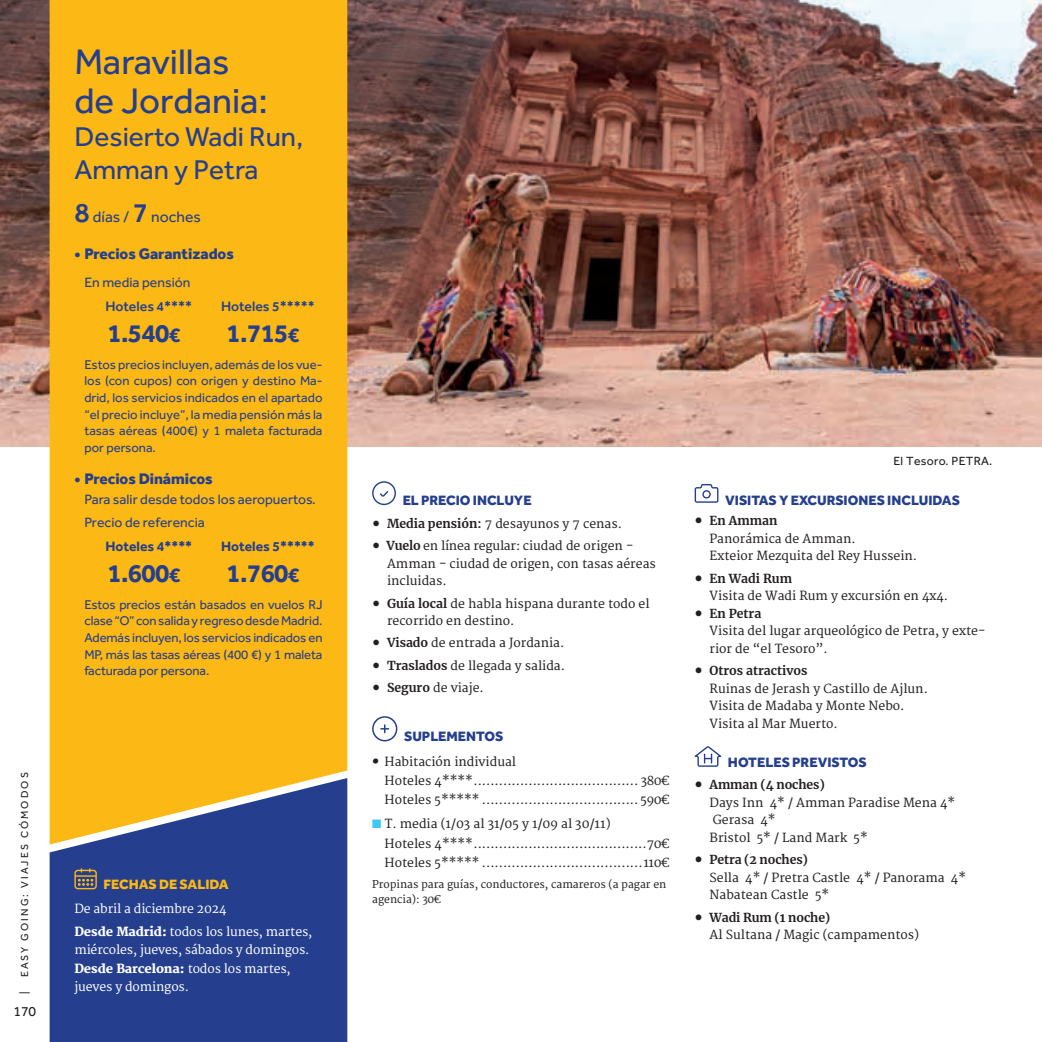
<style>
.page{position:relative;width:1042px;height:1042px;background:#fff}
.page>*{position:absolute;margin:0;border:0;box-sizing:border-box;transform-origin:0 0}
.t1{font:36.75px/38.5px "Effra";color:#253f8e}
.t2{font:28px/33.2px "Effra";color:#253f8e}
.t3{font:700 26.25px "Effra";letter-spacing:-.025em;color:#253f8e}
.t4{font:800 15.75px "Effra";letter-spacing:-.005em;color:#253f8e}
.t5{font:15.75px "Effra";color:#253f8e}
.t6{font:800 14px "Effra";color:#253f8e}
.t7{font:14px "Effra";color:#253f8e}
.t8{font:500 14px "Effra";color:#253f8e}
.t9{font:700 14px "Effra";color:#253f8e}
.t10{font:800 14px "Effra";color:#fcb814}
.t11{font:14px "Effra";color:#231f20}
.t12{font:13.12px/16.6px "Effra";letter-spacing:-.01em;color:#253f8e;text-align:justify}
.t13{font:12.25px/17.5px "Merriweather";color:#231f20}
.t14{font:12.25px/18.4px "Merriweather";letter-spacing:-.01em;color:#fff}
.t15{font:700 12.25px "Merriweather";color:#231f20}
.t16{font:12.25px "Effra";letter-spacing:.025em;color:#231f20}
.t17{font:10.5px/15.8px "Merriweather";color:#231f20}
.t18{font:10.5px "Effra";letter-spacing:.2em;color:#231f20}
.s1{font-weight:500;font-size:28px}
.s2{font-size:21px}
.s3{font-weight:800}
.s4{font-family:"Minion Pro";font-size:21px}
.s5{font-weight:700}
.s6{font-weight:800;font-size:15.75px}
.s7{color:#40c7f4}
</style>
<div class="page">
<img style="left:347px;top:0;width:695px;height:446px">
<img style="left:0;top:0;width:50px;height:446px">
<div style="left:50px;top:844px;width:297px;height:198px;background:#253f8e"></div>
<div style="left:50px;top:0;width:297px;height:844px;background:#fcb814"></div>
<svg style="left:74px;top:868px;width:23px;height:21px"></svg>
<svg style="left:694px;top:484px;width:24px;height:19px"></svg>
<svg style="left:694px;top:746px;width:27px;height:21px"></svg>
<svg style="left:372px;top:481px;width:24px;height:24px"></svg>
<svg style="left:372px;top:716px;width:25px;height:25px"></svg>
<p class="t18" style="left:18px;top:977px;width:206px;rotate:-90deg">EASY GOING: VIAJES CÓMODOS</p>
<p class="t18" style="left:18px;top:994px;width:4px;rotate:-90deg">|</p>
<p class="t11" style="left:13px;top:1003px;width:24px">170</p>
<p class="t1" style="left:74px;top:42px;width:195px">Maravillas de Jordania:</p>
<p class="t2" style="left:74px;top:120px;width:230px">Desierto Wadi Run,<br>Amman y Petra</p>
<p class="t5" style="left:74px;top:208px;width:128px"><span class="s1">8</span> días / <span class="s1">7</span> noches</p>
<p class="t4" style="left:74px;top:244px;width:161px">• Precios Garantizados</p>
<p class="t7" style="left:84px;top:274px;width:108px">En media pensión</p>
<p class="t8" style="left:105px;top:298px;width:88px">Hoteles 4****</p>
<p class="t8" style="left:221px;top:298px;width:95px">Hoteles 5*****</p>
<p class="t3" style="left:107px;top:317px;width:74px">1.540<span class="s2">€</span></p>
<p class="t3" style="left:226px;top:317px;width:74px">1.715<span class="s2">€</span></p>
<p class="t12" style="left:84px;top:356px;width:240px">Estos precios incluyen, además de los vue&shy;los (con cupos) con origen y destino Ma&shy;drid, los servicios indicados en el apartado “el precio incluye”, la media pensión más la tasas aéreas (400€) y 1 maleta facturada por persona.</p>
<p class="t4" style="left:74px;top:469px;width:140px">• Precios Dinámicos</p>
<p class="t7" style="left:84px;top:491px;width:233px">Para salir desde todos los aeropuertos.</p>
<p class="t7" style="left:84px;top:514px;width:122px">Precio de referencia</p>
<p class="t9" style="left:106px;top:537px;width:88px">Hoteles 4****</p>
<p class="t9" style="left:221px;top:537px;width:95px">Hoteles 5*****</p>
<p class="t3" style="left:107px;top:557px;width:74px">1.600<span class="s2">€</span></p>
<p class="t3" style="left:226px;top:557px;width:74px">1.760<span class="s2">€</span></p>
<p class="t12" style="left:84px;top:596px;width:240px">Estos precios están basados en vuelos RJ clase “O” con salida y regreso desde Madrid.<br>Además incluyen, los servicios indicados en MP, más las tasas aéreas (400 €) y 1 maleta facturada por persona.</p>
<p class="t10" style="left:104px;top:876px;width:127px">FECHAS DE SALIDA</p>
<p class="t14" style="left:74px;top:899px;width:154px">De abril a diciembre 2024</p>
<p class="t14" style="left:74px;top:923px;width:239px"><span class="s3">Desde Madrid:</span> todos los lunes, martes, miércoles, jueves, sábados y domingos.</p>
<p class="t14" style="left:74px;top:960px;width:218px"><span class="s3">Desde Barcelona:</span> todos los martes, jueves y domingos.</p>
<p class="t6" style="left:403px;top:492px;width:131px">EL PRECIO INCLUYE</p>
<p class="t13" style="left:372px;top:515px;width:251px"><span class="s4">•</span> <span class="s5">Media pensión:</span> 7 desayunos y 7 cenas.</p>
<p class="t13" style="left:387px;top:537px;width:270px;text-indent:-15px"><span class="s4">•</span> <span class="s5">Vuelo</span> en línea regular: ciudad de origen -<br>Amman - ciudad de origen, con tasas aéreas incluidas.</p>
<p class="t13" style="left:387px;top:595px;width:264px;text-indent:-15px"><span class="s4">•</span> <span class="s5">Guía local</span> de habla hispana durante todo el recorrido en destino.</p>
<p class="t13" style="left:372px;top:635px;width:194px"><span class="s4">•</span> <span class="s5">Visado</span> de entrada a Jordania.</p>
<p class="t13" style="left:372px;top:657px;width:194px"><span class="s4">•</span> <span class="s5">Traslados</span> de llegada y salida.</p>
<p class="t13" style="left:372px;top:680px;width:113px"><span class="s4">•</span> <span class="s5">Seguro</span> de viaje.</p>
<p class="t6" style="left:404px;top:728px;width:101px">SUPLEMENTOS</p>
<p class="t13" style="left:372px;top:753px;width:145px"><span class="s6">•</span> Habitación individual</p>
<p class="t13" style="left:384px;top:772px;width:90px">Hoteles 4****</p>
<p class="t13" style="left:641px;top:772px;width:31px">380€</p>
<p class="t13" style="left:384px;top:791px;width:97px">Hoteles 5*****</p>
<p class="t13" style="left:640px;top:791px;width:31px">590€</p>
<p class="t13" style="left:372px;top:816px;width:240px"><span class="s7">■</span> T. media (1/03 al 31/05 y 1/09 al 30/11)</p>
<p class="t13" style="left:384px;top:835px;width:90px">Hoteles 4****</p>
<p class="t13" style="left:647px;top:835px;width:25px">70€</p>
<p class="t13" style="left:384px;top:854px;width:97px">Hoteles 5*****</p>
<p class="t13" style="left:643px;top:854px;width:28px">110€</p>
<p class="t17" style="left:372px;top:876px;width:296px">Propinas para guías, conductores, camareros (a pagar en agencia): 30€</p>
<p class="t16" style="left:893px;top:453px;width:100px">El Tesoro. PETRA.</p>
<p class="t6" style="left:725px;top:491px;width:236px">VISITAS Y EXCURSIONES INCLUIDAS</p>
<p class="t15" style="left:694px;top:512px;width:84px"><span class="s4">•</span> En Amman</p>
<p class="t13" style="left:709px;top:530px;width:148px">Panorámica de Amman.</p>
<p class="t13" style="left:709px;top:548px;width:209px">Exteior Mezquita del Rey Hussein.</p>
<p class="t15" style="left:694px;top:570px;width:99px"><span class="s4">•</span> En Wadi Rum</p>
<p class="t13" style="left:709px;top:587px;width:240px">Visita de Wadi Rum y excursión en 4x4.</p>
<p class="t15" style="left:694px;top:605px;width:68px"><span class="s4">•</span> En Petra</p>
<p class="t13" style="left:709px;top:622px;width:277px">Visita del lugar arqueológico de Petra, y exte&shy;rior de “el Tesoro”.</p>
<p class="t15" style="left:694px;top:662px;width:114px"><span class="s4">•</span> Otros atractivos</p>
<p class="t13" style="left:709px;top:680px;width:220px">Ruinas de Jerash y Castillo de Ajlun.</p>
<p class="t13" style="left:709px;top:697px;width:196px">Visita de Madaba y Monte Nebo.</p>
<p class="t13" style="left:709px;top:715px;width:130px">Visita al Mar Muerto.</p>
<p class="t6" style="left:728px;top:753px;width:140px">HOTELES PREVISTOS</p>
<p class="t15" style="left:694px;top:776px;width:132px"><span class="s4">•</span> Amman (4 noches)</p>
<p class="t13" style="left:709px;top:794px;width:247px">Days Inn 4* / Amman Paradise Mena 4*<br>Gerasa 4*<br>Bristol 5* / Land Mark 5*</p>
<p class="t15" style="left:694px;top:851px;width:115px"><span class="s4">•</span> Petra (2 noches)</p>
<p class="t13" style="left:709px;top:869px;width:258px">Sella 4* / Pretra Castle 4* / Panorama 4*<br>Nabatean Castle 5*</p>
<p class="t15" style="left:694px;top:909px;width:137px"><span class="s4">•</span> Wadi Rum (1 noche)</p>
<p class="t13" style="left:709px;top:926px;width:211px">Al Sultana / Magic (campamentos)</p>
</div>
